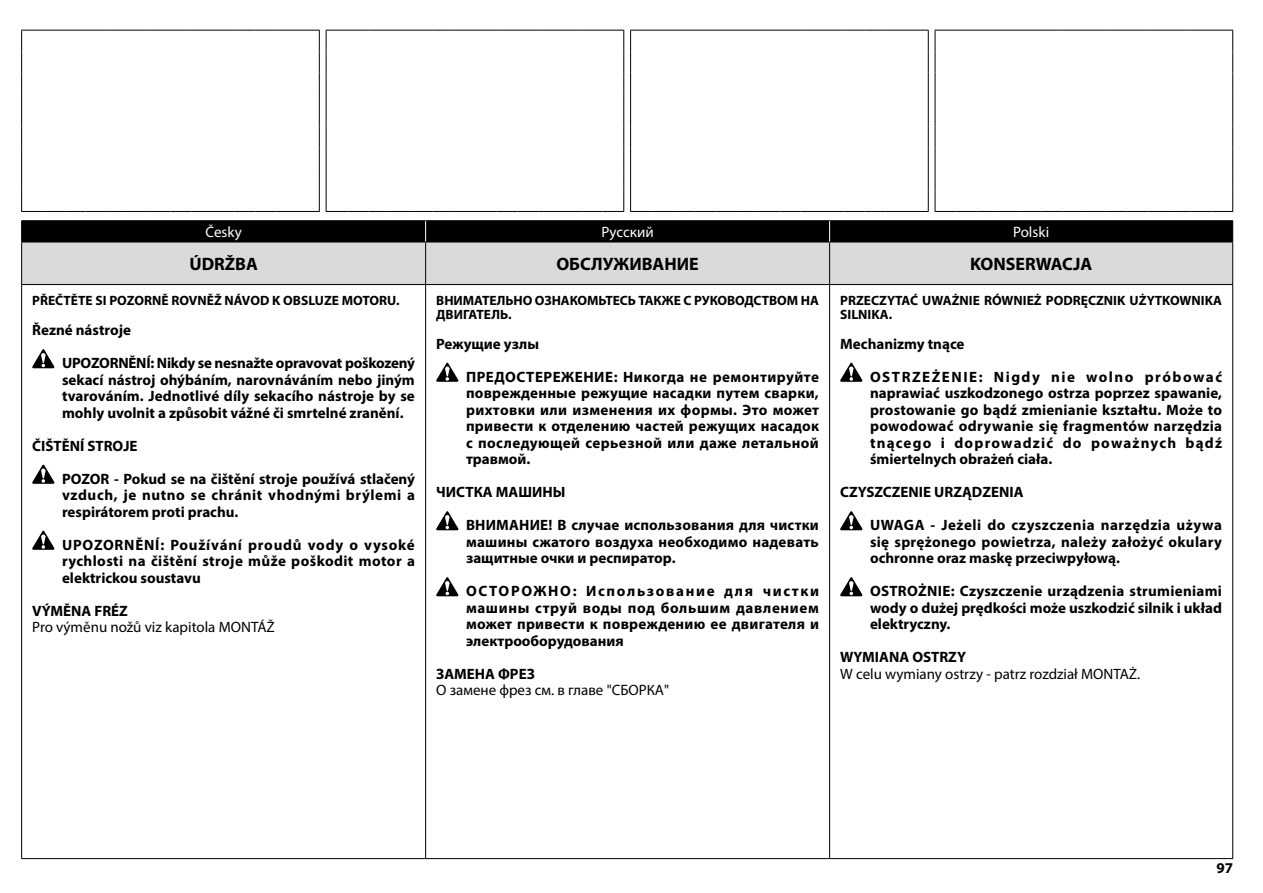
<style>
.page{position:relative;width:1263px;height:893px;background:#fff}
.page>*{position:absolute;margin:0;border:0;box-sizing:border-box;transform-origin:0 0}
.t1{font:700 18px "Myriad Pro";color:#000}
.t2{font:700 15px/16.5px "Myriad Pro";color:#000;text-align:justify}
.t3{font:15px "Myriad Pro";color:#000}
.t4{font:15px "Myriad Pro";color:#fff}
.t5{font:700 13.5px/13.5px "Myriad Pro";color:#000}
</style>
<div class="page">
<svg style="left:21px;top:30px;width:299px;height:182px"></svg>
<svg style="left:326px;top:30px;width:298px;height:182px"></svg>
<svg style="left:630px;top:30px;width:299px;height:182px"></svg>
<svg style="left:935px;top:30px;width:298px;height:182px"></svg>
<div style="left:22px;top:243px;width:1210px;height:41px;background:#dadada"></div>
<hr style="left:21px;top:220px;width:405px;height:1px;background:#000">
<hr style="left:426px;top:220px;width:404px;height:1px;background:#000">
<hr style="left:830px;top:220px;width:403px;height:1px;background:#000">
<hr style="left:21px;top:242px;width:405px;height:1px;background:#000">
<hr style="left:21px;top:242px;width:1px;height:42px;background:#000">
<hr style="left:426px;top:242px;width:404px;height:1px;background:#000">
<hr style="left:425px;top:242px;width:1px;height:42px;background:#000">
<hr style="left:830px;top:242px;width:403px;height:1px;background:#000">
<hr style="left:829px;top:242px;width:1px;height:42px;background:#000">
<hr style="left:1232px;top:242px;width:1px;height:42px;background:#000">
<hr style="left:21px;top:284px;width:405px;height:1px;background:#000">
<hr style="left:21px;top:285px;width:1px;height:573px;background:#000">
<hr style="left:426px;top:284px;width:404px;height:1px;background:#000">
<hr style="left:425px;top:285px;width:1px;height:573px;background:#000">
<hr style="left:830px;top:284px;width:403px;height:1px;background:#000">
<hr style="left:829px;top:285px;width:1px;height:573px;background:#000">
<hr style="left:1232px;top:285px;width:1px;height:573px;background:#000">
<hr style="left:21px;top:858px;width:405px;height:1px;background:#000">
<hr style="left:426px;top:858px;width:404px;height:1px;background:#000">
<hr style="left:830px;top:858px;width:403px;height:1px;background:#000">
<div style="left:21px;top:221px;width:1212px;height:21px;background:#000"></div>
<svg style="left:32px;top:349px;width:22px;height:19px"></svg>
<svg style="left:32px;top:465px;width:22px;height:19px"></svg>
<svg style="left:32px;top:531px;width:22px;height:19px"></svg>
<svg style="left:436px;top:363px;width:22px;height:19px"></svg>
<svg style="left:436px;top:511px;width:22px;height:19px"></svg>
<svg style="left:436px;top:577px;width:22px;height:19px"></svg>
<svg style="left:840px;top:363px;width:22px;height:19px"></svg>
<svg style="left:840px;top:511px;width:22px;height:19px"></svg>
<svg style="left:840px;top:577px;width:22px;height:19px"></svg>
<p class="t4" style="left:205px;top:223px;width:38px">Česky</p>
<p class="t4" style="left:601px;top:223px;width:54px">Pуccкий</p>
<p class="t4" style="left:1013px;top:223px;width:38px">Polski</p>
<p class="t1" style="left:189px;top:252px;width:70px">ÚDRŽBA</p>
<p class="t1" style="left:556px;top:252px;width:144px">ОБСЛУЖИВАНИЕ</p>
<p class="t1" style="left:970px;top:252px;width:124px">KONSERWACJA</p>
<p class="t5" style="left:32px;top:294px;width:369px">PŘEČTĚTE SI POZORNĚ ROVNĚŽ NÁVOD K OBSLUZE MOTORU.</p>
<p class="t2" style="left:32px;top:321px;width:100px">Řezné nástroje</p>
<p class="t2" style="left:62px;top:354px;width:354px">UPOZORNĚNÍ: Nikdy se nesnažte opravovat poškozený sekací nástroj ohýbáním, narovnáváním nebo jiným tvarováním. Jednotlivé díly sekacího nástroje by se mohly uvolnit a způsobit vážné či smrtelné zranění.</p>
<p class="t2" style="left:32px;top:437px;width:107px">ČIŠTĚNÍ STROJE</p>
<p class="t2" style="left:62px;top:470px;width:354px">POZOR - Pokud se na čištění stroje používá stlačený vzduch, je nutno se chránit vhodnými brýlemi a respirátorem proti prachu.</p>
<p class="t2" style="left:62px;top:536px;width:354px">UPOZORNĚNÍ: Používání proudů vody o vysoké rychlosti na čištění stroje může poškodit motor a elektrickou soustavu</p>
<p class="t2" style="left:32px;top:602px;width:97px">VÝMĚNA FRÉZ</p>
<p class="t3" style="left:32px;top:618px;width:244px">Pro výměnu nožů viz kapitola MONTÁŽ</p>
<p class="t5" style="left:840px;top:294px;width:383px">PRZECZYTAĆ UWAŻNIE RÓWNIEŻ PODRĘCZNIK UŻYTKOWNIKA<br>SILNIKA.</p>
<p class="t2" style="left:840px;top:335px;width:126px">Mechanizmy tnące</p>
<p class="t2" style="left:870px;top:368px;width:354px">OSTRZEŻENIE: Nigdy nie wolno próbować naprawiać uszkodzonego ostrza poprzez spawanie, prostowanie go bądź zmienianie kształtu. Może to powodować odrywanie się fragmentów narzędzia tnącego i doprowadzić do poważnych bądź śmiertelnych obrażeń ciała.</p>
<p class="t2" style="left:840px;top:483px;width:185px">CZYSZCZENIE URZĄDZENIA</p>
<p class="t2" style="left:870px;top:516px;width:354px">UWAGA - Jeżeli do czyszczenia narzędzia używa się sprężonego powietrza, należy założyć okulary ochronne oraz maskę przeciwpyłową.</p>
<p class="t2" style="left:870px;top:582px;width:354px">OSTROŻNIE: Czyszczenie urządzenia strumieniami wody o dużej prędkości może uszkodzić silnik i układ elektryczny.</p>
<p class="t2" style="left:840px;top:648px;width:127px">WYMIANA OSTRZY</p>
<p class="t3" style="left:840px;top:664px;width:302px">W celu wymiany ostrzy - patrz rozdział MONTAŻ.</p>
<p class="t5" style="left:436px;top:294px;width:384px">ВНИМАТЕЛЬНО ОЗНАКОМЬТЕСЬ ТАКЖЕ С РУКОВОДСТВОМ НА<br>ДВИГАТЕЛЬ.</p>
<p class="t2" style="left:436px;top:335px;width:104px">Режущие узлы</p>
<p class="t2" style="left:466px;top:368px;width:355px">ПРЕДОСТЕРЕЖЕНИЕ: Никогда не ремонтируйте поврежденные режущие насадки путем сварки, рихтовки или изменения их формы. Это может привести к отделению частей режущих насадок с последующей серьезной или даже летальной травмой.</p>
<p class="t2" style="left:436px;top:483px;width:131px">ЧИСТКА МАШИНЫ</p>
<p class="t2" style="left:466px;top:516px;width:354px">ВНИМАНИЕ! В случае использования для чистки машины сжатого воздуха необходимо надевать защитные очки и респиратор.</p>
<p class="t2" style="left:466px;top:582px;width:355px">ОСТОРОЖНО: Использование для чистки машины струй воды под большим давлением может привести к повреждению ее двигателя и электрооборудования</p>
<p class="t2" style="left:436px;top:665px;width:100px">ЗАМЕНА ФРЕЗ</p>
<p class="t3" style="left:436px;top:681px;width:234px">О замене фрез см. в главе "СБОРКА"</p>
<p class="t2" style="left:1216px;top:859px;width:18px">97</p>
</div>
